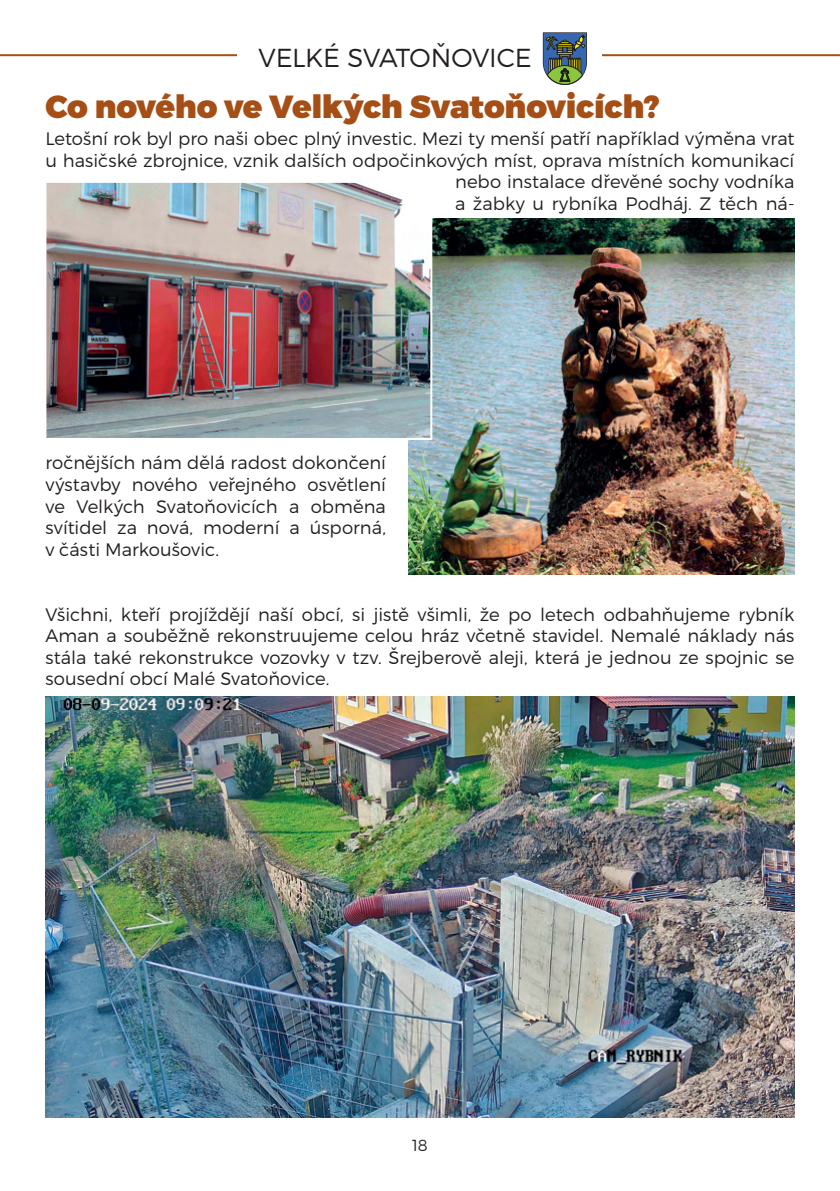
<style>
.page{position:relative;width:840px;height:1191px;background:#fff}
.page>*{position:absolute;margin:0;border:0;box-sizing:border-box;transform-origin:0 0}
.t1{font:900 32px "Montserrat";letter-spacing:-.01em;color:#a54f16}
.t2{font:300 26px "Montserrat";letter-spacing:-.015em;color:#231f20}
.t3{font:300 18px/21.6px "Montserrat";color:#231f20;text-align:justify}
.t4{font:300 16px "Montserrat";color:#231f20}
</style>
<div class="page">
<hr style="left:0;top:54px;width:839px;height:2px;background:#a54f16">
<div style="left:237px;top:41px;width:365px;height:41px;background:#fff"></div>
<svg style="left:542px;top:32px;width:44px;height:53px;background:#5f776d"></svg>
<img style="left:408px;top:218px;width:386px;height:356px">
<img style="left:47px;top:184px;width:382px;height:253px">
<div style="left:44px;top:181px;width:388px;height:259px;border:2px solid #fff"></div>
<img style="left:45px;top:696px;width:749px;height:421px">
<h2 class="t2" style="left:258px;top:48px;width:274px">VELKÉ SVATOŇOVICE</h2>
<h1 class="t1" style="left:45px;top:94px;width:615px">Co nového ve Velkých Svatoňovicích?</h1>
<p class="t3" style="left:45px;top:129px;width:750px;text-align:right">Letošní rok byl pro naši obec plný investic. Mezi ty menší patří například výměna vrat u hasičské zbrojnice, vznik dalších odpočinkových míst, oprava místních komunikací nebo instalace dřevěné sochy vodníka<br>a žabky u rybníka Podháj. Z těch ná-</p>
<p class="t3" style="left:45px;top:453px;width:342px">ročnějších nám dělá radost dokončení výstavby nového veřejného osvětlení ve Velkých Svatoňovicích a obměna svítidel za nová, moderní a úsporná, v části Markoušovic.</p>
<p class="t3" style="left:45px;top:604px;width:750px">Všichni, kteří projíždějí naší obcí, si jistě všimli, že po letech odbahňujeme rybník Aman a souběžně rekonstruujeme celou hráz včetně stavidel. Nemalé náklady nás stála také rekonstrukce vozovky v tzv. Šrejberově aleji, která je jednou ze spojnic se sousední obcí Malé Svatoňovice.</p>
<p class="t4" style="left:412px;top:1138px;width:17px">18</p>
</div>
